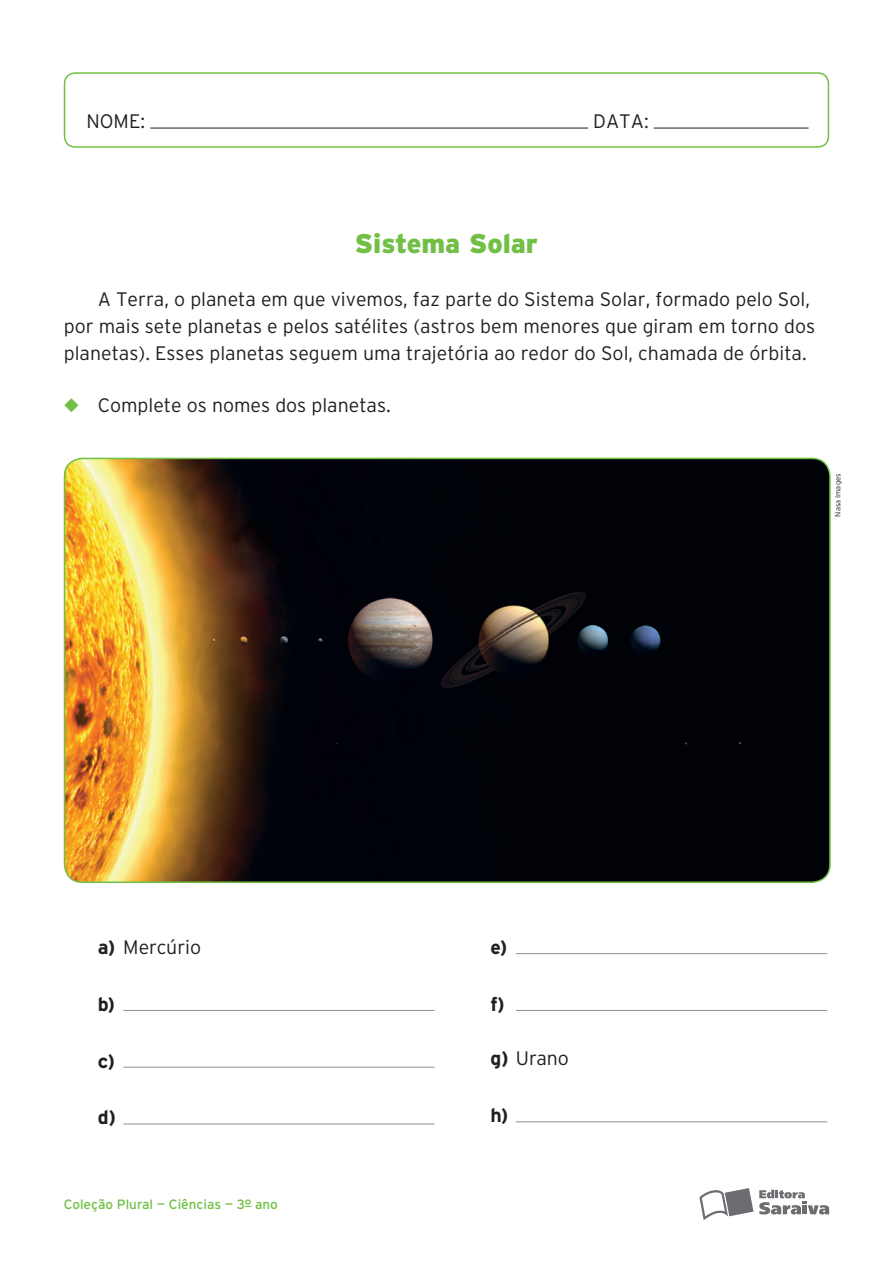
<style>
.page{position:relative;width:893px;height:1263px;background:#fff}
.page>*{position:absolute;margin:0;border:0;box-sizing:border-box;transform-origin:0 0}
.Seção_título_3{font:900 27px "Interstate";color:#71bf44}
.Texto_geral{font:300 19.5px/27px "Interstate";color:#231f20}
._06_Exercicios_Enunc{font:300 19.5px "Interstate";color:#231f20}
.exercício_alternativ{font:300 19.5px "Interstate";color:#231f20}
.exercício_alternativ-2{font:700 19.5px "Interstate";color:#231f20}
.t1{font:13.5px "Interstate";color:#71bf44}
.t2{font:300 7.5px "Interstate";color:#231f20}
.s1{color:#71bf44}
.s2{font-weight:700}
</style>
<div class="page">
<svg style="left:759px;top:1190px;width:70px;height:24px"></svg>
<svg style="left:699px;top:1188px;width:54px;height:32px"></svg>
<div style="left:64px;top:72px;width:765px;height:76px;border:2px solid #71bf44;border-radius:11px"></div>
<hr style="left:150px;top:128px;width:438px;height:1px;background:#231f20">
<hr style="left:654px;top:128px;width:154px;height:1px;background:#231f20">
<img style="left:65px;top:458px;width:765px;height:424px">
<div style="left:64px;top:458px;width:767px;height:425px;border:2px solid #71bf44;border-radius:18px"></div>
<hr style="left:123px;top:1010px;width:312px;height:1px;background:#231f20">
<hr style="left:123px;top:1067px;width:312px;height:1px;background:#231f20">
<hr style="left:123px;top:1123px;width:312px;height:1px;background:#231f20">
<hr style="left:516px;top:953px;width:311px;height:1px;background:#231f20">
<hr style="left:516px;top:1010px;width:311px;height:1px;background:#231f20">
<hr style="left:516px;top:1121px;width:311px;height:1px;background:#231f20">
<p class="Texto_geral" style="left:86px;top:108px;width:60px">NOME:</p>
<p class="Texto_geral" style="left:593px;top:108px;width:57px">DATA:</p>
<p class="Seção_título_3" style="left:355px;top:228px;width:185px">Sistema Solar</p>
<p class="Texto_geral" style="left:64px;top:285px;width:753px;text-indent:34px">A Terra, o planeta em que vivemos, faz parte do Sistema Solar, formado pelo Sol, por mais sete planetas e pelos satélites (astros bem menores que giram em torno dos planetas). Esses planetas seguem uma trajetória ao redor do Sol, chamada de órbita.</p>
<p class="_06_Exercicios_Enunc" style="left:64px;top:395px;width:329px"><span class="s1">◆</span> Complete os nomes dos planetas.</p>
<p class="t2" style="left:833px;top:517px;width:44px;rotate:-90deg">Nasa Images</p>
<p class="exercício_alternativ" style="left:98px;top:936px;width:105px"><span class="s2">a)</span> Mercúrio</p>
<p class="exercício_alternativ-2" style="left:98px;top:993px;width:19px">b)</p>
<p class="exercício_alternativ-2" style="left:98px;top:1050px;width:19px">c)</p>
<p class="exercício_alternativ-2" style="left:98px;top:1106px;width:20px">d)</p>
<p class="t1" style="left:64px;top:1197px;width:216px">Coleção Plural — Ciências — 3° ano</p>
<p class="exercício_alternativ-2" style="left:490px;top:936px;width:18px">e)</p>
<p class="exercício_alternativ-2" style="left:490px;top:993px;width:16px">f)</p>
<p class="exercício_alternativ" style="left:490px;top:1048px;width:80px"><span class="s2">g)</span> Urano</p>
<p class="exercício_alternativ-2" style="left:490px;top:1104px;width:20px">h)</p>
</div>
